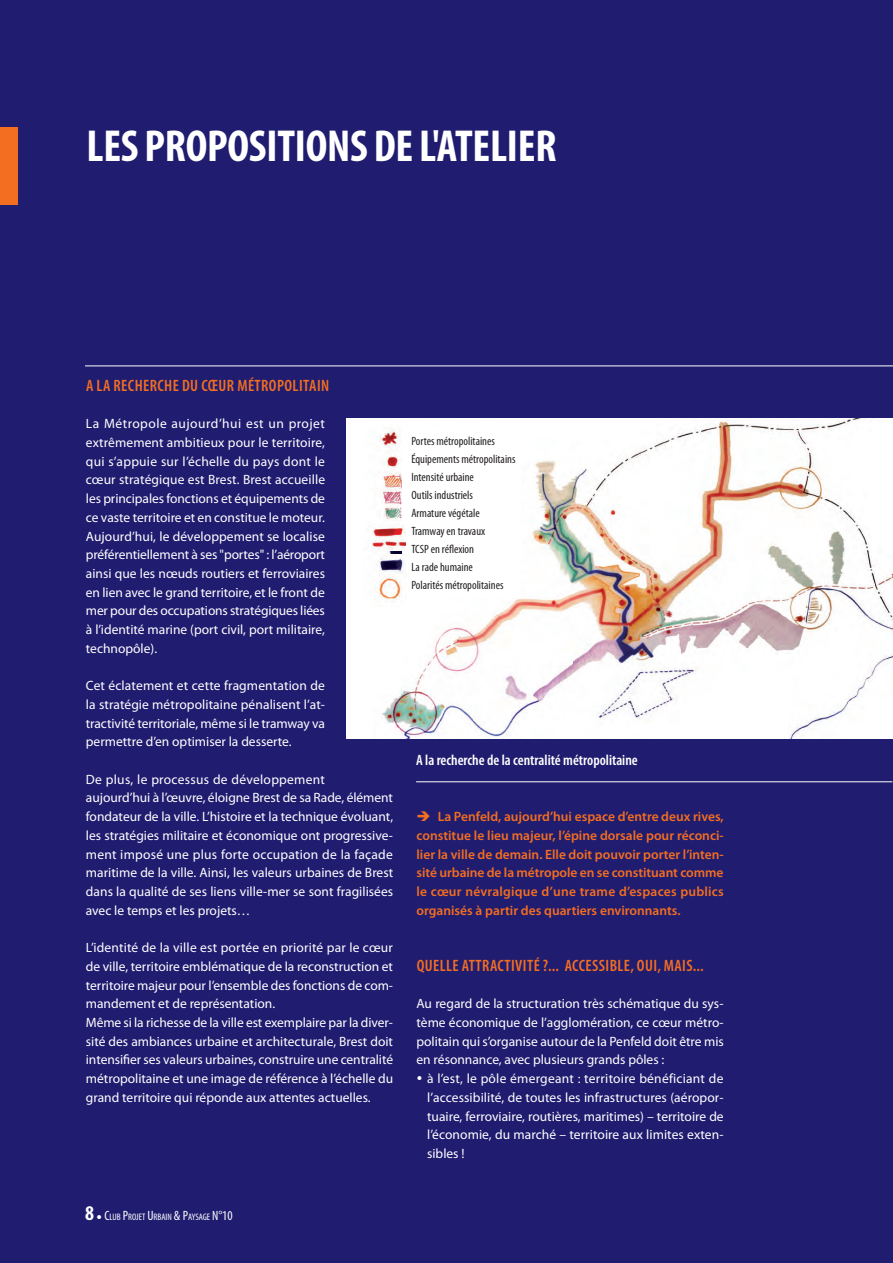
<style>
.page{position:relative;width:893px;height:1263px;background:#201c70}
.page>*{position:absolute;margin:0;border:0;box-sizing:border-box;transform-origin:0 0}
.Titre_du_chapitre{font:700 condensed 45px "Myriad Pro";letter-spacing:-.005em;color:#fff}
.Titre_niveau_1{font:600 condensed 16.5px "Myriad Pro";letter-spacing:.025em;color:#f36e21}
.Légende{font:600 condensed 15px "Myriad Pro";color:#fff}
.Texte_courant{font:13.5px/18.8px "Myriad Pro";color:#fff;text-align:justify}
.Texte_courant-2{font:600 13.5px/18.8px "Myriad Pro";color:#f36e21;text-align:justify}
.Texte_courant-3{font:condensed 12px "Myriad Pro";color:#231f20}
.Texte_courant-4{font:condensed 9.45px "Myriad Pro";color:#fff}
.s1{font-weight:700;font-size:21px}
.s2{font-size:13.5px}
</style>
<div class="page">
<hr style="left:85px;top:365px;width:808px;height:1px;background:#fff">
<div style="left:0;top:128px;width:17px;height:77px;background:#f36e21"></div>
<hr style="left:416px;top:781px;width:476px;height:1px;background:#fff">
<div style="left:346px;top:418px;width:547px;height:321px;background:#fff"></div>
<img style="left:381px;top:419px;width:512px;height:320px">
<img style="left:379px;top:426px;width:28px;height:98px">
<div style="left:403px;top:427px;width:118px;height:171px;background:#fff"></div>
<svg style="left:367px;top:524px;width:39px;height:27px"></svg>
<img style="left:375px;top:555px;width:32px;height:51px">
<p class="Titre_du_chapitre" style="left:87px;top:118px;width:471px">LES PROPOSITIONS DE L'ATELIER</p>
<p class="Titre_niveau_1" style="left:86px;top:376px;width:245px">A LA RECHERCHE DU CŒUR MÉTROPOLITAIN</p>
<p class="Texte_courant" style="left:86px;top:414px;width:241px">La Métropole aujourd’hui est un projet extrêmement ambitieux pour le territoire, qui s’appuie sur l’échelle du pays dont le cœur stratégique est Brest. Brest accueille les principales fonctions et équipements de ce vaste territoire et en constitue le moteur.</p>
<p class="Texte_courant" style="left:86px;top:526px;width:241px">Aujourd’hui, le développement se localise préférentiellement à ses "portes" : l’aéroport ainsi que les nœuds routiers et ferroviaires en lien avec le grand territoire, et le front de mer pour des occupations stratégiques liées à l’identité marine (port civil, port militaire, technopôle).</p>
<p class="Texte_courant" style="left:86px;top:676px;width:241px">Cet éclatement et cette fragmentation de la stratégie métropolitaine pénalisent l’at&shy;tractivité territoriale, même si le tramway va permettre d’en optimiser la desserte.</p>
<p class="Texte_courant" style="left:86px;top:770px;width:309px;text-align:left">De plus, le processus de développement<br>aujourd’hui à l’œuvre, éloigne Brest de sa Rade, élément fondateur de la ville. L’histoire et la technique évoluant, les stratégies militaire et économique ont progressive&shy;ment imposé une plus forte occupation de la façade maritime de la ville. Ainsi, les valeurs urbaines de Brest dans la qualité de ses liens ville-mer se sont fragilisées avec le temps et les projets…</p>
<p class="Texte_courant" style="left:86px;top:938px;width:309px">L’identité de la ville est portée en priorité par le cœur de ville, territoire emblématique de la reconstruction et territoire majeur pour l’ensemble des fonctions de com&shy;mandement et de représentation.</p>
<p class="Texte_courant" style="left:86px;top:1013px;width:309px">Même si la richesse de la ville est exemplaire par la diver&shy;sité des ambiances urbaine et architecturale, Brest doit intensifier ses valeurs urbaines, construire une centralité métropolitaine et une image de référence à l’échelle du grand territoire qui réponde aux attentes actuelles.</p>
<p class="Texte_courant-3" style="left:411px;top:434px;width:85px">Portes métropolitaines</p>
<p class="Texte_courant-3" style="left:411px;top:452px;width:106px">Équipements métropolitains</p>
<p class="Texte_courant-3" style="left:411px;top:470px;width:64px">Intensité urbaine</p>
<p class="Texte_courant-3" style="left:411px;top:488px;width:63px">Outils industriels</p>
<p class="Texte_courant-3" style="left:411px;top:506px;width:70px">Armature végétale</p>
<p class="Texte_courant-3" style="left:411px;top:524px;width:75px">Tramway en travaux</p>
<p class="Texte_courant-3" style="left:411px;top:542px;width:64px">TCSP en réflexion</p>
<p class="Texte_courant-3" style="left:411px;top:560px;width:63px">La rade humaine</p>
<p class="Texte_courant-3" style="left:411px;top:578px;width:94px">Polarités métropolitaines</p>
<p class="Légende" style="left:416px;top:751px;width:223px">A la recherche de la centralité métropolitaine</p>
<p class="Texte_courant-2" style="left:416px;top:807px;width:309px">➔ La Penfeld, aujourd’hui espace d’entre deux rives, constitue le lieu majeur, l’épine dorsale pour réconci&shy;lier la ville de demain. Elle doit pouvoir porter l’inten&shy;sité urbaine de la métropole en se constituant comme le cœur névralgique d’une trame d’espaces publics organisés à partir des quartiers environnants.</p>
<p class="Titre_niveau_1" style="left:417px;top:956px;width:289px">QUELLE ATTRACTIVITÉ ?... ACCESSIBLE, OUI, MAIS...</p>
<p class="Texte_courant" style="left:416px;top:994px;width:309px">Au regard de la structuration très schématique du sys&shy;tème économique de l’agglomération, ce cœur métro&shy;politain qui s’organise autour de la Penfeld doit être mis en résonnance, avec plusieurs grands pôles :</p>
<p class="Texte_courant" style="left:427px;top:1069px;width:298px;text-indent:-11px">• à l’est, le pôle émergeant : territoire bénéficiant de l’accessibilité, de toutes les infrastructures (aéropor&shy;tuaire, ferroviaire, routières, maritimes) – territoire de l’économie, du marché – territoire aux limites exten&shy;sibles !</p>
<p class="Texte_courant-4" style="left:85px;top:1211px;width:149px"><span class="s1">8</span> • <span class="s2">C</span>LUB <span class="s2">P</span>ROJET <span class="s2">U</span> RBAIN <span class="s2">&amp; P</span>AYSAGE <span class="s2">N°10</span></p>
</div>
